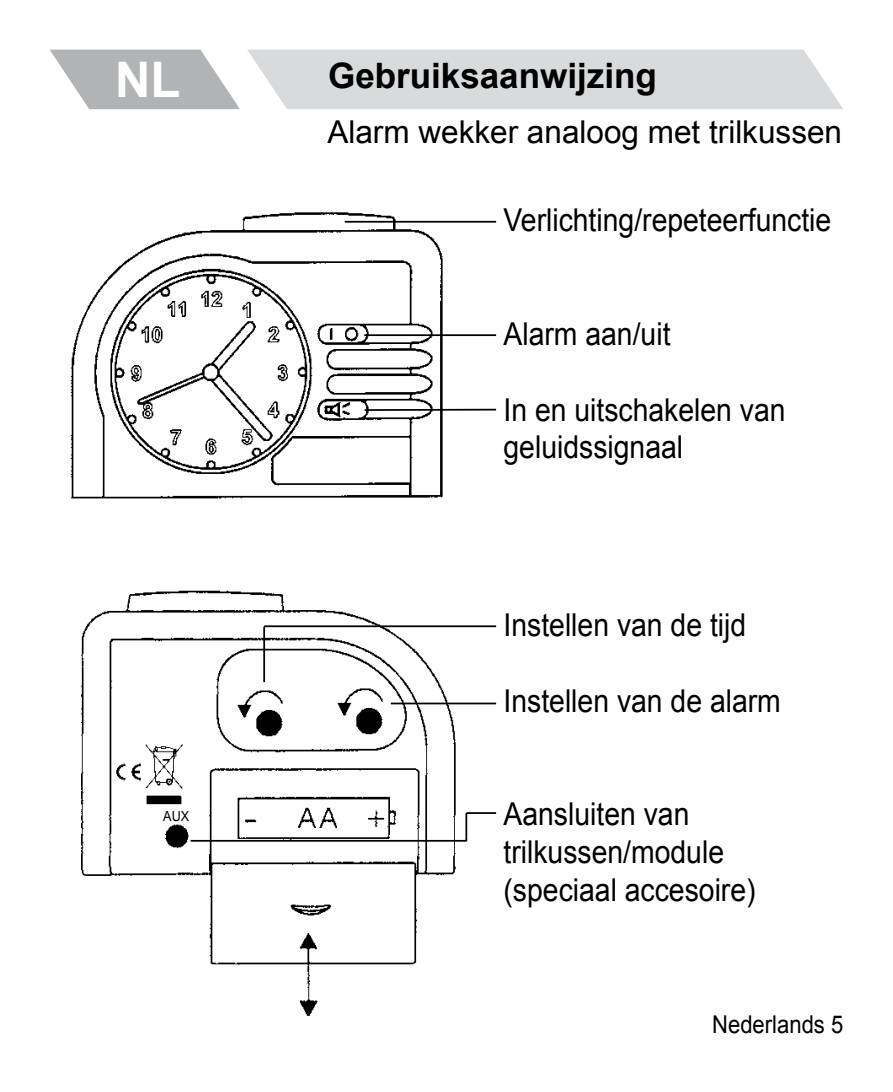
<style>
.page{position:relative;width:893px;height:1092px;background:#fff}
.page>*{position:absolute;margin:0;border:0;box-sizing:border-box;transform-origin:0 0}
.t1{font:700 49px "Arial";color:#fff}
.t2{font:700 35px "Arial";color:#000}
.t3{font:31.5px/37.8px "Arial";color:#000;scale:.9 1}
.t4{font:31.5px "Arial";color:#000}
.t5{font:24.5px "Arial";color:#000;scale:.9 1}
.t6{font:14px "Arial";color:#000;scale:.9 1}
</style>
<div class="page">
<svg style="left:50px;top:49px;width:793px;height:61px;background:#d6d7d8"></svg>
<img style="left:70px;top:212px;width:396px;height:287px">
<img style="left:81px;top:590px;width:385px;height:424px">
<div style="left:250px;top:679px;width:69px;height:60px;background:#fff"></div>
<img style="left:235px;top:685px;width:52px;height:53px">
<img style="left:335px;top:684px;width:52px;height:53px">
<img style="left:144px;top:742px;width:39px;height:62px">
<img style="left:115px;top:762px;width:27px;height:19px">
<hr style="left:345px;top:221px;width:151px;height:1px;background:#000">
<hr style="left:365px;top:409px;width:131px;height:2px;background:#000">
<hr style="left:364px;top:334px;width:132px;height:2px;background:#000">
<hr style="left:263px;top:626px;width:2px;height:56px;background:#000">
<hr style="left:264px;top:625px;width:232px;height:2px;background:#000">
<hr style="left:191px;top:839px;width:275px;height:2px;background:#000">
<hr style="left:391px;top:702px;width:105px;height:2px;background:#000">
<hr style="left:465px;top:813px;width:2px;height:28px;background:#000">
<hr style="left:466px;top:812px;width:30px;height:1px;background:#000">
<h1 class="t1" style="left:115px;top:47px;width:67px">NL</h1>
<p class="t2" style="left:328px;top:53px;width:330px">Gebruiksaanwijzing</p>
<p class="t4" style="left:327px;top:111px;width:516px">Alarm wekker analoog met trilkussen</p>
<p class="t3" style="left:504px;top:202px;width:366px">Verlichting/repeteerfunctie</p>
<p class="t3" style="left:504px;top:315px;width:187px">Alarm aan/uit</p>
<p class="t3" style="left:504px;top:391px;width:315px">In en uitschakelen van geluidssignaal</p>
<p class="t3" style="left:504px;top:606px;width:271px">Instellen van de tijd</p>
<p class="t6" style="left:163px;top:806px;width:30px">AUX</p>
<p class="t3" style="left:504px;top:682px;width:310px">Instellen van de alarm</p>
<p class="t3" style="left:504px;top:795px;width:282px">Aansluiten van trilkussen/module (speciaal accesoire)</p>
<p class="t5" style="left:712px;top:1008px;width:147px">Nederlands 5</p>
</div>
